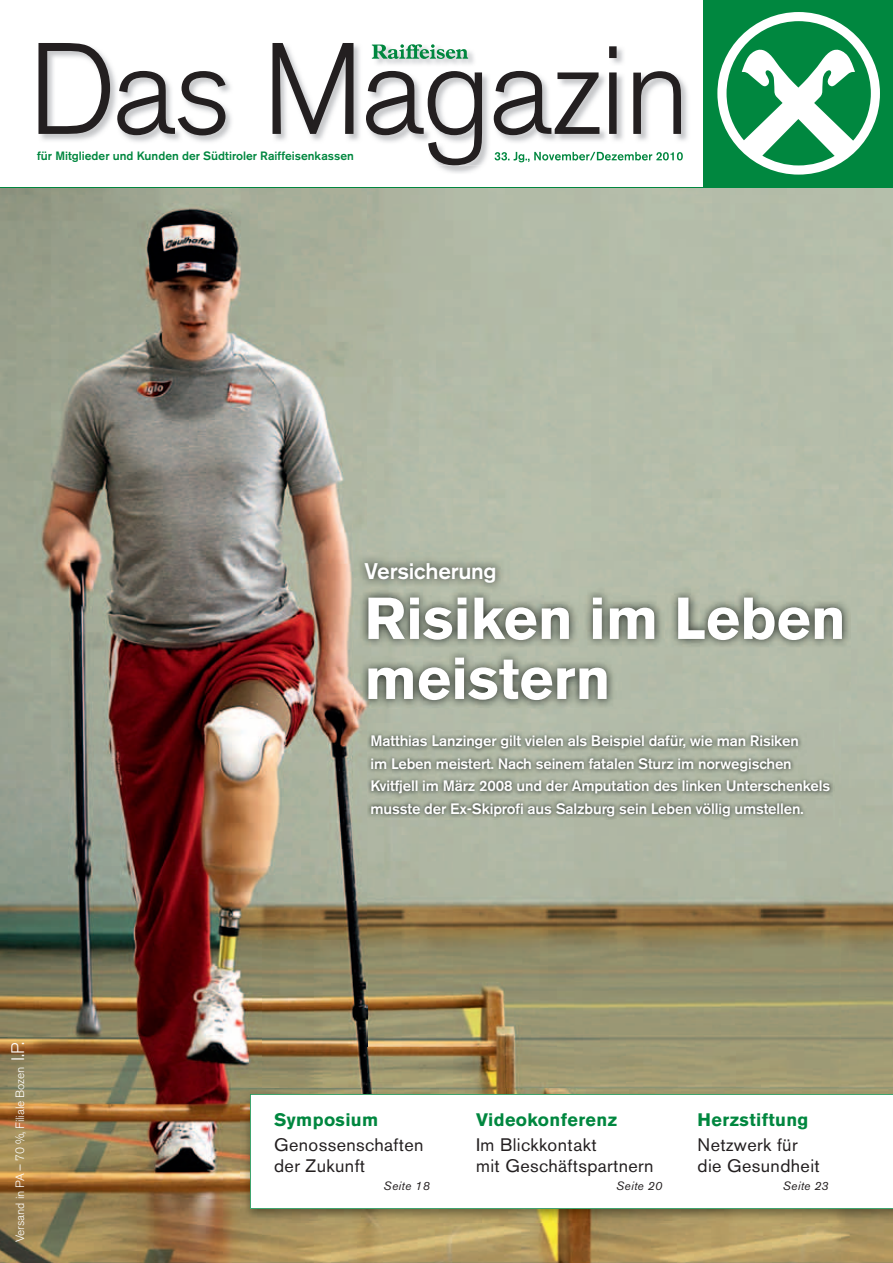
<style>
.page{position:relative;width:893px;height:1263px;background:#fff}
.page>*{position:absolute;margin:0;border:0;box-sizing:border-box;transform-origin:0 0}
.t1{font:300 128.7px "Akzidenz Grotesk BE";letter-spacing:-.02em;color:#231f20}
.t2{font:700 58.5px/60px "Akzidenz Grotesk BE";color:#fff}
.t3{font:500 22.5px "Akzidenz Grotesk BE";letter-spacing:-.01em;color:#fff}
.t4{font:18px/21px "Akzidenz Grotesk BE";letter-spacing:.02em;color:#231f20}
.t5{font:700 18px "Akzidenz Grotesk BE";letter-spacing:.02em;color:#00873f}
.t6{font:500 15px/22.5px "Akzidenz Grotesk BE";letter-spacing:-.01em;color:#fff}
.t7{font:500 12px "Akzidenz Grotesk BE";color:#00873f}
.t8{font:300 12px "Akzidenz Grotesk BE";letter-spacing:-.01em;color:#fff}
.t9{font:italic 12px "Akzidenz Grotesk BE";letter-spacing:.02em;color:#231f20}
.s1{font-size:18px}
</style>
<div class="page">
<img style="left:0;top:189px;width:367px;height:751px">
<img style="left:841px;top:564px;width:52px;height:525px">
<img style="left:367px;top:708px;width:474px;height:381px">
<img style="left:0;top:940px;width:262px;height:323px">
<img style="left:262px;top:940px;width:106px;height:149px">
<img style="left:262px;top:1222px;width:631px;height:41px">
<div style="left:705px;top:0;width:187px;height:187px;background:#00873f"></div>
<svg style="left:717px;top:12px;width:163px;height:163px"></svg>
<hr style="left:0;top:187px;width:893px;height:1px;background:#00873f">
<hr style="left:0;top:188px;width:893px;height:1px;background:#00873f">
<img style="left:241px;top:1089px;width:652px;height:133px">
<svg style="left:250px;top:1094px;width:643px;height:115px"></svg>
<img style="left:438px;top:79px;width:250px;height:94px">
<svg style="left:681px;top:152px;width:2px;height:10px"></svg>
<img style="left:274px;top:44px;width:407px;height:121px">
<img style="left:495px;top:152px;width:186px;height:10px">
<img style="left:40px;top:45px;width:192px;height:97px">
<img style="left:372px;top:44px;width:105px;height:24px">
<svg style="left:372px;top:44px;width:96px;height:15px"></svg>
<img style="left:367px;top:731px;width:468px;height:88px">
<img style="left:355px;top:553px;width:495px;height:155px">
<h1 class="t1" style="left:28px;top:17px;width:664px">Das Magazin</h1>
<p class="t7" style="left:37px;top:149px;width:318px">für Mitglieder und Kunden der Südtiroler Raiffeisenkassen</p>
<p class="t8" style="left:13px;top:1242px;width:202px;rotate:-90deg">Versand in PA – 70 %, Filiale Bozen <span class="s1">I.P.</span></p>
<h3 class="t3" style="left:364px;top:557px;width:134px">Versicherung</h3>
<h2 class="t2" style="left:364px;top:589px;width:483px">Risiken im Leben meistern</h2>
<p class="t6" style="left:371px;top:730px;width:461px">Matthias Lanzinger gilt vielen als Beispiel dafür, wie man Risiken<br>im Leben meistert. Nach seinem fatalen Sturz im norwegischen Kvitfjell im März 2008 und der Amputation des linken Unterschenkels musste der Ex-Skiprofi aus Salzburg sein Leben völlig umstellen.</p>
<p class="t5" style="left:274px;top:1109px;width:106px">Symposium</p>
<p class="t4" style="left:274px;top:1134px;width:151px">Genossenschaften der Zukunft</p>
<p class="t9" style="left:384px;top:1178px;width:48px">Seite 18</p>
<p class="t5" style="left:476px;top:1109px;width:143px">Videokonferenz</p>
<p class="t4" style="left:476px;top:1134px;width:179px">Im Blickkontakt<br>mit Geschäftspartnern</p>
<p class="t9" style="left:616px;top:1178px;width:48px">Seite 20</p>
<p class="t5" style="left:698px;top:1109px;width:112px">Herzstiftung</p>
<p class="t4" style="left:698px;top:1134px;width:124px">Netzwerk für die Gesundheit</p>
<p class="t9" style="left:783px;top:1178px;width:47px">Seite 23</p>
</div>
